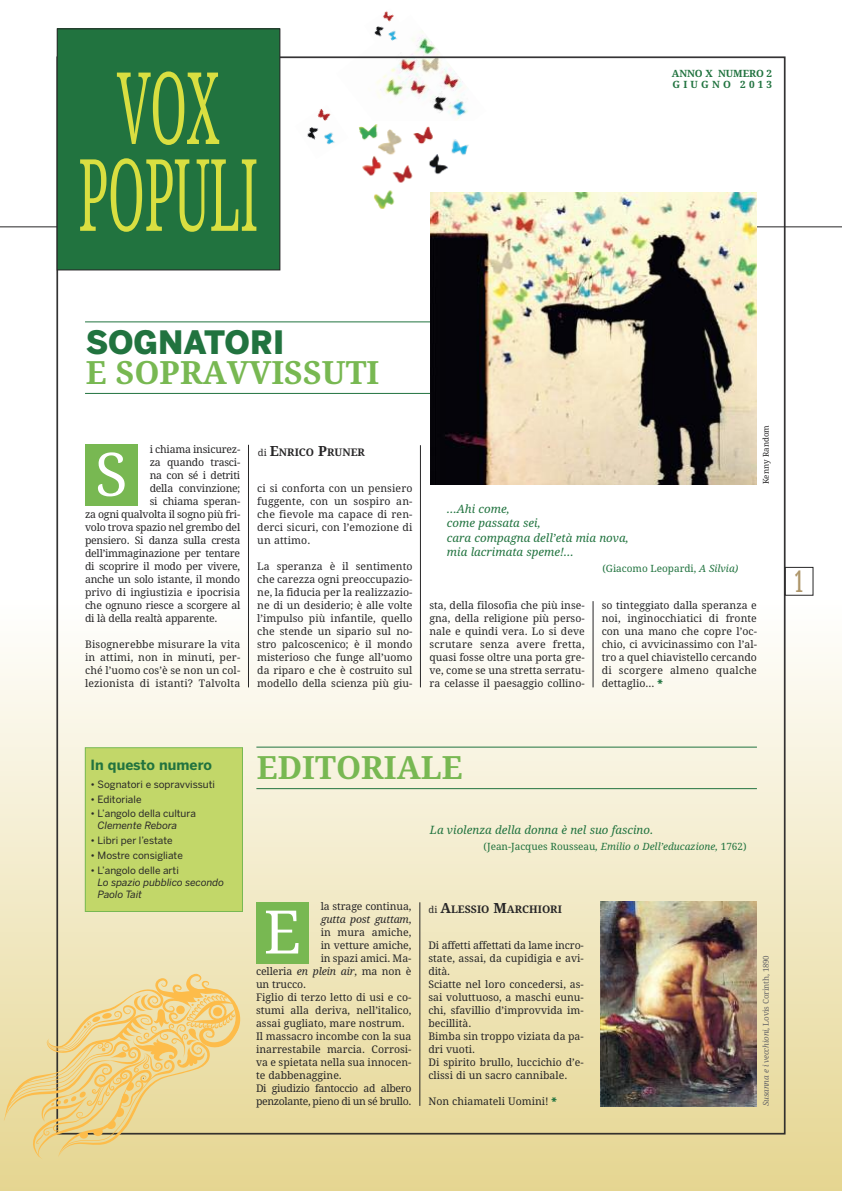
<style>
.page{position:relative;width:842px;height:1191px;background:#fff}
.page>*{position:absolute;margin:0;border:0;box-sizing:border-box;transform-origin:0 0}
.t1{font:100px/86.8px "Droid Serif";letter-spacing:-.01em;color:#d9df41;text-align:center;scale:.5 1}
.t2{font:60px "Droid Serif";color:#fff}
.t3{font:700 32px "Droid Serif";color:#78b852}
.t4{font:900 32px "Benton Sans";color:#21733f}
.t5{font:700 30px "Droid Serif";color:#ae966a;scale:.5 1}
.t6{font:700 14px "Benton Sans";color:#21733f}
.t7{font:italic 11.5px/14.5px "Droid Serif";color:#21733f}
.t8{font:10.5px/13px "Droid Serif";color:#272627;text-align:justify}
.t9{font:10.5px "Droid Serif";letter-spacing:-.02em;color:#272627}
.t10{font:10.5px "Droid Serif";letter-spacing:-.035em;color:#272627}
.t11{font:700 10.5px "Droid Serif";color:#272627}
.t12{font:italic 10.5px "Droid Serif";letter-spacing:-.02em;color:#272627}
.t13{font:10px "Benton Sans";color:#272627}
.t14{font:10px "Droid Serif";color:#21733f}
.t15{font:italic 10px/12px "Benton Sans";color:#272627}
.t16{font:700 10px/11px "Droid Serif";letter-spacing:.155em;color:#21733f}
.t17{font:italic 8px "Droid Serif";letter-spacing:-.02em;color:#686768}
.t18{font:8px "Droid Serif";color:#272627}
.s1{font-weight:400;font-size:9.5px}
.s2{font-size:14px}
.s3{font-style:italic}
.s4{font-family:"Benton Sans";font-weight:900;color:#21733f}
.s5{font-style:normal}
</style>
<div class="page">
<div style="left:0;top:595px;width:842px;height:596px;background:linear-gradient(to bottom,#fefefe,#e3d38f)"></div>
<img style="left:364px;top:170px;width:81px;height:39px">
<hr style="left:593px;top:601px;width:1px;height:86px;background:#272627">
<hr style="left:0;top:227px;width:842px;height:1px;background:#272627">
<div style="left:243px;top:221px;width:201px;height:13px;background:#fff"></div>
<div style="left:785px;top:567px;width:28px;height:28px;border:1px solid #272627"></div>
<div style="left:57px;top:29px;width:223px;height:241px;background:#21733f"></div>
<div style="left:57px;top:28px;width:223px;height:242px;border:1px solid #272627"></div>
<div style="left:85px;top:445px;width:53px;height:61px;background:#78b852"></div>
<hr style="left:85px;top:321px;width:672px;height:1px;background:#21733f">
<hr style="left:85px;top:393px;width:672px;height:1px;background:#21733f">
<div style="left:256px;top:902px;width:53px;height:61px;background:#78b852"></div>
<hr style="left:248px;top:445px;width:1px;height:242px;background:#272627">
<img style="left:601px;top:902px;width:156px;height:204px">
<hr style="left:420px;top:902px;width:1px;height:203px;background:#272627">
<img style="left:430px;top:192px;width:327px;height:292px">
<svg style="left:295px;top:31px;width:191px;height:139px"></svg>
<img style="left:364px;top:11px;width:44px;height:41px">
<hr style="left:420px;top:445px;width:1px;height:242px;background:#272627">
<div style="left:86px;top:748px;width:156px;height:163px;background:#c2d769"></div>
<div style="left:85px;top:747px;width:158px;height:164px;border:1px solid #78b852"></div>
<hr style="left:256px;top:746px;width:501px;height:1px;background:#21733f">
<hr style="left:256px;top:788px;width:501px;height:1px;background:#21733f">
<svg style="left:4px;top:973px;width:237px;height:186px;background:#ebd594"></svg>
<h1 class="t1" style="left:78px;top:66px;width:362px">VOX<br>POPULI</h1>
<p class="t16" style="left:672px;top:68px;width:102px">ANNO X NUMERO 2<br>GIUGNO 2013</p>
<h3 class="t4" style="left:86px;top:324px;width:200px">SOGNATORI</h3>
<h3 class="t3" style="left:86px;top:354px;width:295px">E SOPRAVVISSUTI</h3>
<p class="t9" style="left:150px;top:443px;width:92px">i chiama insicurez-</p>
<p class="t9" style="left:150px;top:456px;width:92px">za quando trasci-</p>
<p class="t9" style="left:150px;top:469px;width:92px">na con sé i detriti</p>
<p class="t9" style="left:150px;top:482px;width:92px">della convinzione;</p>
<p class="t9" style="left:150px;top:495px;width:92px">si chiama speran-</p>
<p class="t9" style="left:85px;top:508px;width:157px">za ogni qualvolta il sogno più fri-</p>
<p class="t9" style="left:85px;top:521px;width:157px">volo trova spazio nel grembo del</p>
<p class="t9" style="left:85px;top:534px;width:157px">pensiero. Si danza sulla cresta</p>
<p class="t9" style="left:85px;top:547px;width:157px">dell’immaginazione per tentare</p>
<p class="t9" style="left:85px;top:560px;width:157px">di scoprire il modo per vivere,</p>
<p class="t9" style="left:85px;top:573px;width:157px">anche un solo istante, il mondo</p>
<p class="t8" style="left:85px;top:586px;width:157px">privo di ingiustizia e ipocrisia</p>
<p class="t9" style="left:85px;top:599px;width:157px">che ognuno riesce a scorgere al</p>
<p class="t9" style="left:85px;top:612px;width:134px">di là della realtà apparente.</p>
<p class="t8" style="left:85px;top:638px;width:157px">Bisognerebbe misurare la vita in attimi, non in minuti, per&shy;ché l’uomo cos’è se non un col&shy;lezionista di istanti? Talvolta</p>
<h2 class="t2" style="left:95px;top:440px;width:34px">S</h2>
<p class="t11" style="left:258px;top:446px;width:108px"><span class="s1">di</span> <span class="s2">E</span>NRICO <span class="s2">P</span>RUNER</p>
<p class="t8" style="left:257px;top:482px;width:157px">ci si conforta con un pensiero fuggente, con un sospiro an&shy;che fievole ma capace di ren&shy;derci sicuri, con l’emozione di un attimo.</p>
<p class="t8" style="left:257px;top:560px;width:157px">La speranza è il sentimento che carezza ogni preoccupazio&shy;ne, la fiducia per la realizzazio&shy;ne di un desiderio; è alle volte l’impulso più infantile, quello che stende un sipario sul no&shy;stro palcoscenico; è il mondo misterioso che funge all’uomo da riparo e che è costruito sul modello della scienza più giu-</p>
<p class="t7" style="left:447px;top:501px;width:183px">...Ahi come,<br>come passata sei,<br>cara compagna dell’età mia nova, mia lacrimata speme!...</p>
<p class="t14" style="left:602px;top:563px;width:137px">(Giacomo Leopardi, <span class="s3">A Silvia)</span></p>
<p class="t18" style="left:761px;top:484px;width:61px;rotate:-90deg">Kenny Random</p>
<p class="t8" style="left:429px;top:598px;width:157px">sta, della filosofia che più inse&shy;gna, della religione più perso&shy;nale e quindi vera. Lo si deve scrutare senza avere fretta, quasi fosse oltre una porta gre&shy;ve, come se una stretta serratu&shy;ra celasse il paesaggio collino-</p>
<p class="t8" style="left:602px;top:598px;width:157px">so tinteggiato dalla speranza e noi, inginocchiatici di fronte con una mano che copre l’oc&shy;chio, ci avvicinassimo con l’al&shy;tro a quel chiavistello cercando di scorgere almeno qualche dettaglio... <span class="s4">*</span></p>
<h3 class="t5" style="left:795px;top:564px;width:18px">1</h3>
<h3 class="t6" style="left:91px;top:757px;width:123px">In questo numero</h3>
<p class="t13" style="left:91px;top:778px;width:126px">• Sognatori e sopravvissuti</p>
<p class="t13" style="left:91px;top:793px;width:52px">• Editoriale</p>
<p class="t13" style="left:91px;top:808px;width:107px">• L’angolo della cultura</p>
<p class="t15" style="left:98px;top:819px;width:81px">Clemente Rebora</p>
<p class="t13" style="left:91px;top:835px;width:84px">• Libri per l’estate</p>
<p class="t13" style="left:91px;top:850px;width:94px">• Mostre consigliate</p>
<p class="t13" style="left:91px;top:864px;width:90px">• L’angolo delle arti</p>
<p class="t15" style="left:98px;top:876px;width:128px">Lo spazio pubblico secondo<br>Paolo Tait</p>
<h3 class="t3" style="left:257px;top:749px;width:207px">EDITORIALE</h3>
<p class="t7" style="left:430px;top:823px;width:225px">La violenza della donna è nel suo fascino.</p>
<p class="t14" style="left:484px;top:841px;width:264px">(Jean-Jacques Rousseau<span class="s3">, Emilio o Dell’educazione,</span> 1762)</p>
<p class="t8" style="left:321px;top:900px;width:92px">la strage continua,</p>
<p class="t12" style="left:321px;top:913px;width:92px">gutta post guttam<span class="s5">,</span></p>
<p class="t8" style="left:321px;top:926px;width:92px">in mura amiche,</p>
<p class="t8" style="left:321px;top:939px;width:92px">in vetture amiche,</p>
<p class="t8" style="left:321px;top:952px;width:92px">in spazi amici. Ma-</p>
<p class="t8" style="left:256px;top:965px;width:157px">celleria <span class="s3">en plein air</span>, ma non è</p>
<p class="t8" style="left:256px;top:978px;width:52px">un trucco.</p>
<p class="t8" style="left:256px;top:991px;width:157px">Figlio di terzo letto di usi e co-</p>
<p class="t8" style="left:256px;top:1004px;width:157px">stumi alla deriva, nell’italico,</p>
<p class="t8" style="left:256px;top:1017px;width:150px">assai gugliato, mare nostrum.</p>
<p class="t8" style="left:256px;top:1030px;width:157px">Il massacro incombe con la sua</p>
<p class="t8" style="left:256px;top:1043px;width:157px">inarrestabile marcia. Corrosi-</p>
<p class="t8" style="left:256px;top:1056px;width:157px">va e spietata nella sua innocen-</p>
<p class="t8" style="left:256px;top:1069px;width:87px">te dabbenaggine.</p>
<p class="t10" style="left:256px;top:1082px;width:157px">Di giudizio fantoccio ad albero</p>
<p class="t10" style="left:256px;top:1095px;width:157px">penzolante, pieno di un sé brullo.</p>
<h2 class="t2" style="left:264px;top:897px;width:39px">E</h2>
<p class="t11" style="left:429px;top:903px;width:135px"><span class="s1">di</span> <span class="s2">A</span>LESSIO <span class="s2">M</span>ARCHIORI</p>
<p class="t8" style="left:428px;top:939px;width:157px;text-align:left">Di affetti affettati da lame incro&shy;state, assai, da cupidigia e avi&shy;dità.<br>Sciatte nel loro concedersi, as&shy;sai voluttuoso, a maschi eunu&shy;chi, sfavillio d’improvvida im&shy;becillità.<br>Bimba sin troppo viziata da pa&shy;dri vuoti.<br>Di spirito brullo, luccichio d’e&shy;clissi di un sacro cannibale.</p>
<p class="t8" style="left:428px;top:1095px;width:130px">Non chiamateli Uomini! <span class="s4">*</span></p>
<p class="t17" style="left:761px;top:1106px;width:152px;rotate:-90deg">Susanna e i vecchioni<span class="s5">, Lovis Corinth, 1890</span></p>
</div>
